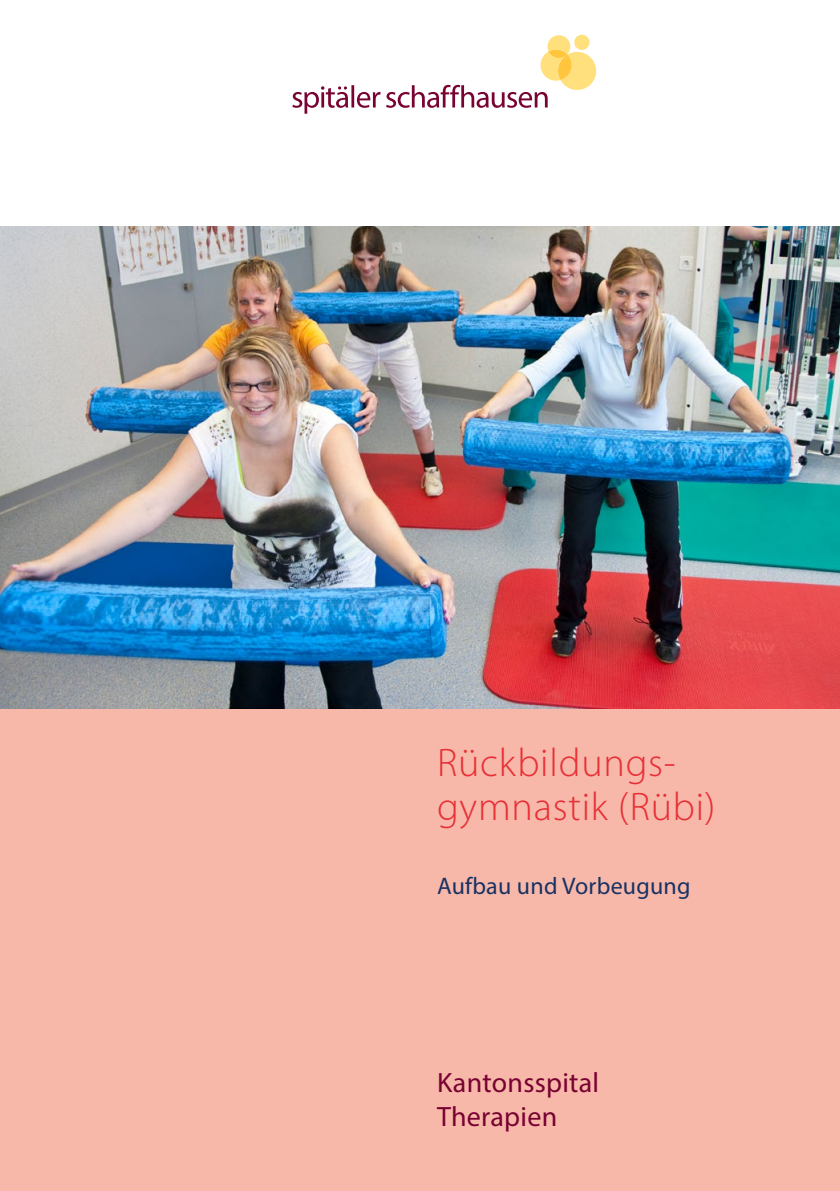
<style>
.page{position:relative;width:840px;height:1191px;background:#fff}
.page>*{position:absolute;margin:0;border:0;box-sizing:border-box;transform-origin:0 0}
.t1{font:300 40px/44px "Myriad Pro";letter-spacing:.02em;color:#e73037}
.t2{font:28px/34px "Myriad Pro";letter-spacing:.01em;color:#780232}
.t3{font:24px "Myriad Pro";letter-spacing:.01em;color:#183264}
</style>
<div class="page">
<div style="left:0;top:688px;width:839px;height:503px;background:#f7b8a9"></div>
<img style="left:0;top:227px;width:839px;height:482px">
<svg style="left:292px;top:35px;width:304px;height:79px"></svg>
<p class="t1" style="left:437px;top:741px;width:280px">Rückbildungs&shy;gymnastik (Rübi)</p>
<p class="t3" style="left:437px;top:871px;width:255px">Aufbau und Vorbeugung</p>
<p class="t2" style="left:437px;top:1065px;width:163px">Kantonsspital<br>Therapien</p>
</div>
